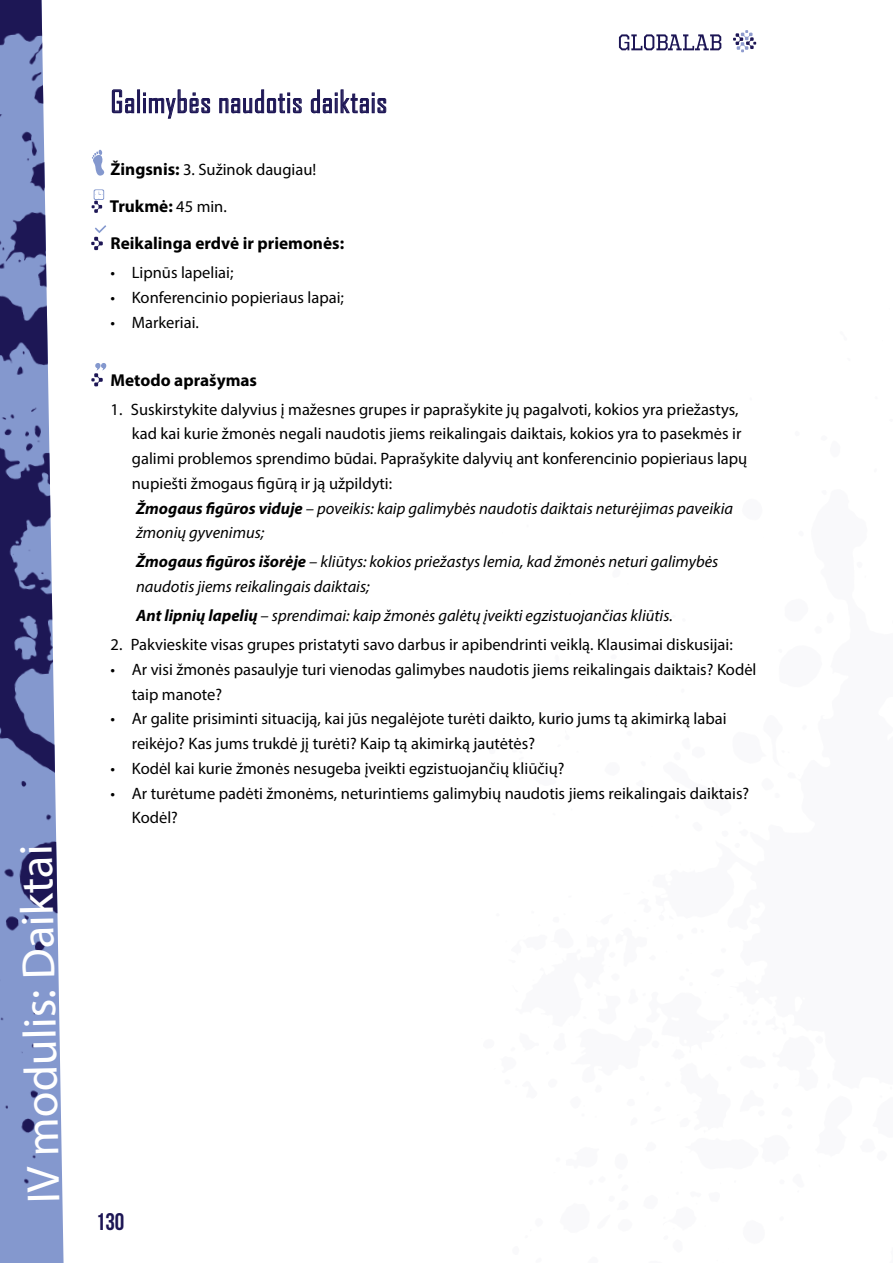
<style>
.page{position:relative;width:893px;height:1263px;background:#fff}
.page>*{position:absolute;margin:0;border:0;box-sizing:border-box;transform-origin:0 0}
.t1{font:46.65px "Myriad Pro";color:#fff}
.t2{font:30px "Agency FB";letter-spacing:.02em;color:#1d1655}
.t3{font:24px "Bebas Neue";color:#1d1655}
.t4{font:700 17.25px/37.2px "Myriad Pro";color:#000}
.t5{font:16.5px/24.8px "Myriad Pro";color:#000}
.t6{font:italic 16.5px/24.8px "Myriad Pro";color:#000}
.s1{font-weight:700;font-size:17.25px}
.s2{font-weight:400;font-size:16.5px}
.s3{font-weight:700;font-style:italic}
.s4{font-style:italic}
.s5{font-weight:700}
</style>
<div class="page">
<svg style="left:619px;top:34px;width:102px;height:16px"></svg>
<svg style="left:733px;top:30px;width:23px;height:22px"></svg>
<svg style="left:0;top:0;width:64px;height:1263px;fill:#8498ce"></svg>
<svg style="left:111px;top:89px;width:24px;height:25px"></svg>
<div style="left:137px;top:89px;width:3px;height:24px;border:1px solid #1d1655"></div>
<svg style="left:143px;top:89px;width:68px;height:30px"></svg>
<svg style="left:219px;top:89px;width:83px;height:25px"></svg>
<svg style="left:310px;top:89px;width:77px;height:25px"></svg>
<svg style="left:92px;top:149px;width:13px;height:27px"></svg>
<svg style="left:92px;top:189px;width:12px;height:24px"></svg>
<svg style="left:91px;top:225px;width:15px;height:25px"></svg>
<svg style="left:91px;top:363px;width:16px;height:23px"></svg>
<h1 class="t1" style="left:14px;top:1203px;width:360px;rotate:-91deg">IV modulis: Daiktai</h1>
<h2 class="t2" style="left:111px;top:85px;width:278px">Galimybės naudotis daiktais</h2>
<p class="t5" style="left:111px;top:157px;width:207px"><span class="s1">Žingsnis:</span> 3. Sužinok daugiau!</p>
<p class="t4" style="left:110px;top:187px;width:236px">Trukmė: <span class="s2">45 min.<br></span>Reikalinga erdvė ir priemonės:</p>
<p class="t5" style="left:111px;top:260px;width:124px">• Lipnūs lapeliai;</p>
<p class="t5" style="left:111px;top:285px;width:235px">• Konferencinio popieriaus lapai;</p>
<p class="t5" style="left:111px;top:310px;width:90px">• Markeriai.</p>
<p class="t4" style="left:111px;top:361px;width:148px">Metodo aprašymas</p>
<p class="t5" style="left:132px;top:396px;width:617px;text-indent:-21px">1. Suskirstykite dalyvius į mažesnes grupes ir paprašykite jų pagalvoti, kokios yra priežastys, kad kai kurie žmonės negali naudotis jiems reikalingais daiktais, kokios yra to pasekmės ir galimi problemos sprendimo būdai. Paprašykite dalyvių ant konferencinio popieriaus lapų nupiešti žmogaus figūrą ir ją užpildyti:<br><span class="s3">Žmogaus figūros viduje</span> <span class="s4">– poveikis: kaip galimybės naudotis daiktais neturėjimas paveikia žmonių gyvenimus;</span></p>
<p class="t6" style="left:136px;top:549px;width:584px"><span class="s5">Žmogaus figūros išorėje</span> – kliūtys: kokios priežastys lemia, kad žmonės neturi galimybės naudotis jiems reikalingais daiktais;</p>
<p class="t6" style="left:136px;top:603px;width:538px"><span class="s5">Ant lipnių lapelių</span> – sprendimai: kaip žmonės galėtų įveikti egzistuojančias kliūtis.</p>
<p class="t5" style="left:111px;top:632px;width:624px">2. Pakvieskite visas grupes pristatyti savo darbus ir apibendrinti veiklą. Klausimai diskusijai:</p>
<p class="t5" style="left:132px;top:657px;width:626px;text-indent:-21px">• Ar visi žmonės pasaulyje turi vienodas galimybes naudotis jiems reikalingais daiktais? Kodėl taip manote?</p>
<p class="t5" style="left:132px;top:706px;width:596px;text-indent:-21px">• Ar galite prisiminti situaciją, kai jūs negalėjote turėti daikto, kurio jums tą akimirką labai reikėjo? Kas jums trukdė jį turėti? Kaip tą akimirką jautėtės?</p>
<p class="t5" style="left:111px;top:756px;width:455px">• Kodėl kai kurie žmonės nesugeba įveikti egzistuojančių kliūčių?</p>
<p class="t5" style="left:132px;top:780px;width:619px;text-indent:-21px">• Ar turėtume padėti žmonėms, neturintiems galimybių naudotis jiems reikalingais daiktais?<br>Kodėl?</p>
<h3 class="t3" style="left:96px;top:1208px;width:30px">130</h3>
</div>
